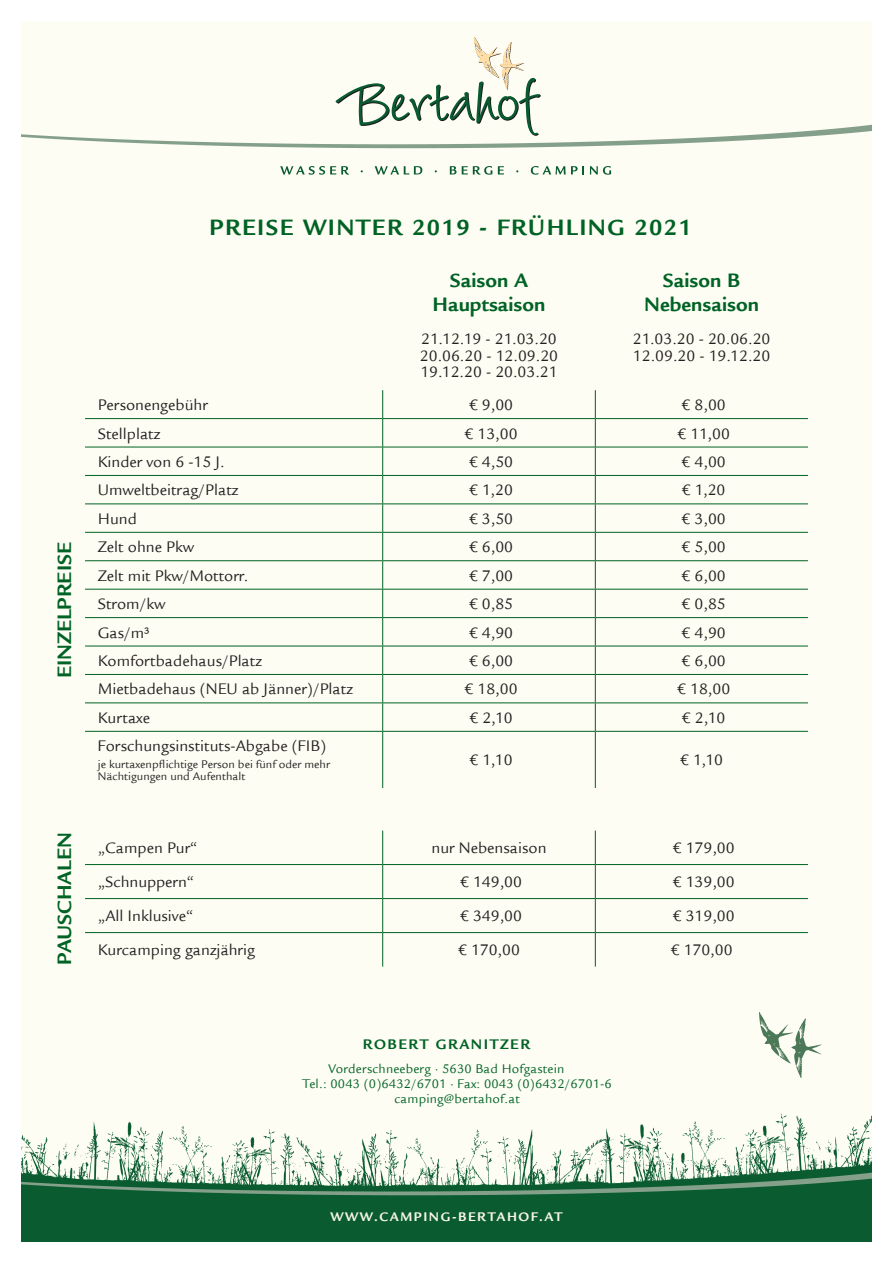
<style>
.page{position:relative;width:893px;height:1263px;background:#fff}
.page>*{position:absolute;margin:0;border:0;box-sizing:border-box;transform-origin:0 0}
.t1{font:700 24px "Legacy Sans Std";letter-spacing:.06em;color:#006224}
.t2{font:700 21px/24px "Legacy Sans Std";color:#006224;text-align:center}
.t3{font:16.5px/16.5px "Legacy Sans Std";color:#231f20;text-align:justify}
.t4{font:700 15px "Legacy Sans Std";letter-spacing:.1em;color:#006224}
.t5{font:13.5px "Legacy Sans Std";letter-spacing:.015em;color:#006224}
.t6{font:700 13.5px "Legacy Sans Std";letter-spacing:.115em;color:#f9f6e6}
.t7{font:12px/12px "Legacy Sans Std";color:#231f20}
</style>
<div class="page">
<div style="left:21px;top:21px;width:851px;height:1221px;background:#fdfdf3"></div>
<img style="left:21px;top:1113px;width:851px;height:55px">
<svg style="left:280px;top:166px;width:69px;height:9px"></svg>
<svg style="left:375px;top:166px;width:47px;height:8px"></svg>
<svg style="left:450px;top:166px;width:6px;height:8px"></svg>
<svg style="left:462px;top:166px;width:30px;height:9px"></svg>
<svg style="left:498px;top:166px;width:6px;height:8px"></svg>
<svg style="left:531px;top:166px;width:53px;height:9px"></svg>
<svg style="left:590px;top:166px;width:21px;height:9px"></svg>
<svg style="left:336px;top:37px;width:205px;height:84px"></svg>
<img style="left:760px;top:1013px;width:62px;height:64px">
<img style="left:21px;top:1168px;width:851px;height:29px">
<img style="left:21px;top:121px;width:851px;height:28px">
<div style="left:21px;top:1197px;width:851px;height:45px;background:#0a5c30"></div>
<hr style="left:85px;top:731px;width:298px;height:1px;background:#006224">
<hr style="left:383px;top:731px;width:212px;height:1px;background:#006224">
<hr style="left:595px;top:731px;width:213px;height:1px;background:#006224">
<svg style="left:382px;top:390px;width:1px;height:341px"></svg>
<svg style="left:595px;top:390px;width:1px;height:341px"></svg>
<hr style="left:382px;top:732px;width:1px;height:56px;background:#006224">
<hr style="left:595px;top:732px;width:1px;height:56px;background:#006224">
<hr style="left:382px;top:830px;width:1px;height:34px;background:#006224">
<hr style="left:382px;top:865px;width:1px;height:33px;background:#006224">
<hr style="left:382px;top:899px;width:1px;height:33px;background:#006224">
<hr style="left:382px;top:933px;width:1px;height:33px;background:#006224">
<hr style="left:85px;top:418px;width:298px;height:1px;background:#006224">
<hr style="left:383px;top:418px;width:212px;height:1px;background:#006224">
<hr style="left:595px;top:418px;width:213px;height:1px;background:#006224">
<hr style="left:85px;top:447px;width:298px;height:1px;background:#006224">
<hr style="left:383px;top:447px;width:212px;height:1px;background:#006224">
<hr style="left:595px;top:447px;width:213px;height:1px;background:#006224">
<hr style="left:85px;top:475px;width:298px;height:1px;background:#006224">
<hr style="left:383px;top:475px;width:212px;height:1px;background:#006224">
<hr style="left:595px;top:475px;width:213px;height:1px;background:#006224">
<hr style="left:85px;top:503px;width:298px;height:1px;background:#006224">
<hr style="left:383px;top:503px;width:212px;height:1px;background:#006224">
<hr style="left:595px;top:503px;width:213px;height:1px;background:#006224">
<hr style="left:85px;top:532px;width:298px;height:1px;background:#006224">
<hr style="left:383px;top:532px;width:212px;height:1px;background:#006224">
<hr style="left:595px;top:532px;width:213px;height:1px;background:#006224">
<hr style="left:85px;top:560px;width:298px;height:1px;background:#006224">
<hr style="left:383px;top:560px;width:212px;height:1px;background:#006224">
<hr style="left:595px;top:560px;width:213px;height:1px;background:#006224">
<hr style="left:85px;top:589px;width:298px;height:1px;background:#006224">
<hr style="left:383px;top:589px;width:212px;height:1px;background:#006224">
<hr style="left:595px;top:589px;width:213px;height:1px;background:#006224">
<hr style="left:85px;top:617px;width:298px;height:1px;background:#006224">
<hr style="left:383px;top:617px;width:212px;height:1px;background:#006224">
<hr style="left:595px;top:617px;width:213px;height:1px;background:#006224">
<hr style="left:85px;top:646px;width:298px;height:1px;background:#006224">
<hr style="left:383px;top:646px;width:212px;height:1px;background:#006224">
<hr style="left:595px;top:646px;width:213px;height:1px;background:#006224">
<hr style="left:85px;top:674px;width:298px;height:1px;background:#006224">
<hr style="left:383px;top:674px;width:212px;height:1px;background:#006224">
<hr style="left:595px;top:674px;width:213px;height:1px;background:#006224">
<hr style="left:85px;top:702px;width:298px;height:1px;background:#006224">
<hr style="left:383px;top:702px;width:212px;height:1px;background:#006224">
<hr style="left:595px;top:702px;width:213px;height:1px;background:#006224">
<hr style="left:85px;top:864px;width:298px;height:1px;background:#006224">
<hr style="left:383px;top:864px;width:212px;height:1px;background:#006224">
<hr style="left:595px;top:864px;width:213px;height:1px;background:#006224">
<hr style="left:85px;top:898px;width:298px;height:1px;background:#006224">
<hr style="left:383px;top:898px;width:212px;height:1px;background:#006224">
<hr style="left:595px;top:898px;width:213px;height:1px;background:#006224">
<hr style="left:85px;top:932px;width:298px;height:1px;background:#006224">
<hr style="left:383px;top:932px;width:212px;height:1px;background:#006224">
<hr style="left:595px;top:932px;width:213px;height:1px;background:#006224">
<hr style="left:595px;top:830px;width:1px;height:34px;background:#006224">
<hr style="left:595px;top:865px;width:1px;height:33px;background:#006224">
<hr style="left:595px;top:899px;width:1px;height:33px;background:#006224">
<hr style="left:595px;top:933px;width:1px;height:33px;background:#006224">
<h1 class="t1" style="left:209px;top:213px;width:484px">PREISE WINTER 2019 - FRÜHLING 2021</h1>
<p class="t2" style="left:53px;top:678px;width:138px;rotate:-90deg">EINZELPREISE</p>
<p class="t2" style="left:433px;top:269px;width:114px">Saison A<br>Hauptsaison</p>
<p class="t3" style="left:420px;top:331px;width:140px">21.12.19 - 21.03.20<br>20.06.20 - 12.09.20<br>19.12.20 - 20.03.21</p>
<p class="t2" style="left:644px;top:269px;width:116px">Saison B<br>Nebensaison</p>
<p class="t3" style="left:633px;top:331px;width:139px">21.03.20 - 20.06.20<br>12.09.20 - 19.12.20</p>
<p class="t3" style="left:98px;top:397px;width:112px">Personengebühr</p>
<p class="t3" style="left:469px;top:397px;width:46px">€ 9,00</p>
<p class="t3" style="left:682px;top:397px;width:46px">€ 8,00</p>
<p class="t3" style="left:98px;top:425px;width:64px">Stellplatz</p>
<p class="t3" style="left:465px;top:425px;width:55px">€ 13,00</p>
<p class="t3" style="left:677px;top:425px;width:54px">€ 11,00</p>
<p class="t3" style="left:98px;top:454px;width:128px">Kinder von 6 -15 J.</p>
<p class="t3" style="left:469px;top:454px;width:46px">€ 4,50</p>
<p class="t3" style="left:682px;top:454px;width:46px">€ 4,00</p>
<p class="t3" style="left:98px;top:482px;width:142px">Umweltbeitrag/Platz</p>
<p class="t3" style="left:469px;top:482px;width:45px">€ 1,20</p>
<p class="t3" style="left:682px;top:482px;width:45px">€ 1,20</p>
<p class="t3" style="left:98px;top:510px;width:41px">Hund</p>
<p class="t3" style="left:469px;top:510px;width:46px">€ 3,50</p>
<p class="t3" style="left:682px;top:510px;width:46px">€ 3,00</p>
<p class="t3" style="left:98px;top:539px;width:98px">Zelt ohne Pkw</p>
<p class="t3" style="left:469px;top:539px;width:46px">€ 6,00</p>
<p class="t3" style="left:682px;top:539px;width:46px">€ 5,00</p>
<p class="t3" style="left:98px;top:567px;width:152px">Zelt mit Pkw/Mottorr.</p>
<p class="t3" style="left:469px;top:567px;width:46px">€ 7,00</p>
<p class="t3" style="left:682px;top:567px;width:46px">€ 6,00</p>
<p class="t3" style="left:98px;top:596px;width:69px">Strom/kw</p>
<p class="t3" style="left:469px;top:596px;width:46px">€ 0,85</p>
<p class="t3" style="left:682px;top:596px;width:46px">€ 0,85</p>
<p class="t3" style="left:98px;top:624px;width:53px">Gas/m³</p>
<p class="t3" style="left:469px;top:624px;width:46px">€ 4,90</p>
<p class="t3" style="left:682px;top:624px;width:46px">€ 4,90</p>
<p class="t3" style="left:98px;top:653px;width:165px">Komfortbadehaus/Platz</p>
<p class="t3" style="left:469px;top:653px;width:46px">€ 6,00</p>
<p class="t3" style="left:682px;top:653px;width:46px">€ 6,00</p>
<p class="t3" style="left:98px;top:681px;width:256px">Mietbadehaus (NEU ab Jänner)/Platz</p>
<p class="t3" style="left:465px;top:681px;width:55px">€ 18,00</p>
<p class="t3" style="left:677px;top:681px;width:55px">€ 18,00</p>
<p class="t3" style="left:98px;top:709px;width:54px">Kurtaxe</p>
<p class="t3" style="left:469px;top:709px;width:45px">€ 2,10</p>
<p class="t3" style="left:682px;top:709px;width:45px">€ 2,10</p>
<p class="t3" style="left:98px;top:738px;width:230px">Forschungsinstituts-Abgabe (FIB)</p>
<p class="t7" style="left:98px;top:758px;width:234px">je kurtaxenpflichtige Person bei fünf oder mehr<br>Nächtigungen und Aufenthalt</p>
<p class="t3" style="left:470px;top:752px;width:44px">€ 1,10</p>
<p class="t3" style="left:680px;top:752px;width:44px">€ 1,10</p>
<p class="t2" style="left:53px;top:965px;width:135px;rotate:-90deg">PAUSCHALEN</p>
<p class="t3" style="left:98px;top:840px;width:101px">„Campen Pur“</p>
<p class="t3" style="left:431px;top:840px;width:117px">nur Nebensaison</p>
<p class="t3" style="left:673px;top:840px;width:63px">€ 179,00</p>
<p class="t3" style="left:98px;top:874px;width:98px">„Schnuppern“</p>
<p class="t3" style="left:460px;top:874px;width:63px">€ 149,00</p>
<p class="t3" style="left:673px;top:874px;width:63px">€ 139,00</p>
<p class="t3" style="left:98px;top:908px;width:97px">„All Inklusive“</p>
<p class="t3" style="left:460px;top:908px;width:63px">€ 349,00</p>
<p class="t3" style="left:673px;top:908px;width:63px">€ 319,00</p>
<p class="t3" style="left:98px;top:942px;width:159px">Kurcamping ganzjährig</p>
<p class="t3" style="left:458px;top:942px;width:63px">€ 170,00</p>
<p class="t3" style="left:671px;top:942px;width:63px">€ 170,00</p>
<p class="t4" style="left:363px;top:1036px;width:169px">ROBERT GRANITZER</p>
<p class="t5" style="left:329px;top:1061px;width:237px">Vorderschneeberg · 5630 Bad Hofgastein</p>
<p class="t5" style="left:302px;top:1076px;width:311px">Tel.: 0043 (0)6432/6701 · Fax: 0043 (0)6432/6701-6</p>
<p class="t5" style="left:394px;top:1091px;width:127px">camping@bertahof.at</p>
<p class="t6" style="left:330px;top:1209px;width:234px">WWW.CAMPING-BERTAHOF.AT</p>
</div>
